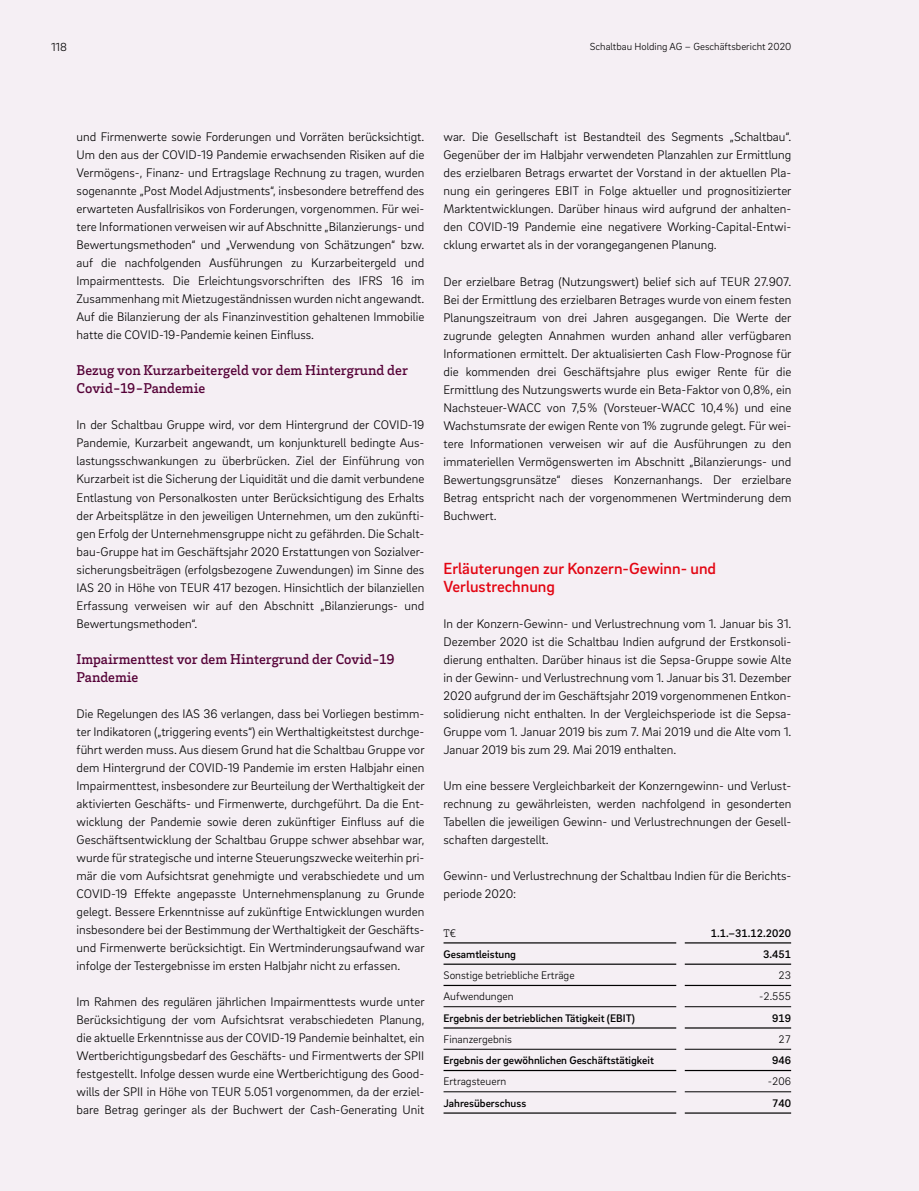
<style>
.page{position:relative;width:919px;height:1191px;background:#fff}
.page>*{position:absolute;margin:0;border:0;box-sizing:border-box;transform-origin:0 0}
.t1{font:500 16.5px/18px "Brix Sans";color:#e30613}
.t2{font:500 14.55px/18px "Brix Slab";color:#540036}
.t3{font:300 12.75px/18px "Brix Sans";color:#000;text-align:justify}
.t4{font:300 12px "Brix Sans";color:#000}
.t5{font:500 11.25px "Brix Sans";color:#000}
.t6{font:300 11.25px "Brix Sans";color:#000}
.t7{font:300 11.25px "Brix Slab";color:#000}
.t8{font:300 10.5px "Brix Sans";color:#000}
</style>
<div class="page">
<div style="left:0;top:0;width:918px;height:1191px;background:#f5eff4"></div>
<hr style="left:443px;top:963px;width:233px;height:1px;background:#000">
<hr style="left:684px;top:963px;width:107px;height:1px;background:#000">
<hr style="left:443px;top:984px;width:233px;height:2px;background:#000">
<hr style="left:684px;top:984px;width:107px;height:2px;background:#000">
<hr style="left:443px;top:1027px;width:233px;height:1px;background:#000">
<hr style="left:684px;top:1027px;width:107px;height:1px;background:#000">
<hr style="left:443px;top:1070px;width:233px;height:1px;background:#000">
<hr style="left:684px;top:1070px;width:107px;height:1px;background:#000">
<hr style="left:443px;top:1112px;width:233px;height:1px;background:#000">
<hr style="left:684px;top:1112px;width:107px;height:1px;background:#000">
<hr style="left:443px;top:1006px;width:233px;height:1px;background:#000">
<hr style="left:443px;top:1049px;width:233px;height:1px;background:#000">
<hr style="left:443px;top:1091px;width:233px;height:1px;background:#000">
<hr style="left:684px;top:1006px;width:107px;height:1px;background:#000">
<hr style="left:684px;top:1049px;width:107px;height:1px;background:#000">
<hr style="left:684px;top:1091px;width:107px;height:1px;background:#000">
<hr style="left:684px;top:942px;width:107px;height:1px;background:#000">
<hr style="left:443px;top:942px;width:233px;height:1px;background:#000">
<p class="t4" style="left:51px;top:39px;width:17px">118</p>
<p class="t8" style="left:589px;top:40px;width:203px">Schaltbau Holding AG – Geschäftsbericht 2020</p>
<p class="t3" style="left:77px;top:127px;width:349px">und Firmenwerte sowie Forderungen und Vorräten berücksichtigt.<br>Um den aus der COVID-19 Pandemie erwachsenden Risiken auf die Vermögens-, Finanz- und Ertragslage Rechnung zu tragen, wurden sogenannte „Post Model Adjustments“, insbesondere betreffend des erwarteten Ausfallrisikos von Forderungen, vorgenommen. Für wei&shy;tere Informationen verweisen wir auf Abschnitte „Bilanzierungs- und Bewertungsmethoden“ und „Verwendung von Schätzungen“ bzw. auf die nachfolgenden Ausführungen zu Kurzarbeitergeld und Impairmenttests. Die Erleichtungsvorschriften des IFRS 16 im Zusammenhang mit Mietzugeständnissen wurden nicht angewandt.<br>Auf die Bilanzierung der als Finanzinvestition gehaltenen Immobilie hatte die COVID-19-Pandemie keinen Einfluss.</p>
<p class="t2" style="left:77px;top:361px;width:333px">Bezug von Kurzarbeitergeld vor dem Hintergrund der<br>Covid-19-Pandemie</p>
<p class="t3" style="left:77px;top:415px;width:349px">In der Schaltbau Gruppe wird, vor dem Hintergrund der COVID-19<br>Pandemie, Kurzarbeit angewandt, um konjunkturell bedingte Aus&shy;lastungsschwankungen zu überbrücken. Ziel der Einführung von Kurzarbeit ist die Sicherung der Liquidität und die damit verbundene Entlastung von Personalkosten unter Berücksichtigung des Erhalts der Arbeitsplätze in den jeweiligen Unternehmen, um den zukünfti&shy;gen Erfolg der Unternehmensgruppe nicht zu gefährden. Die Schalt&shy;bau-Gruppe hat im Geschäftsjahr 2020 Erstattungen von Sozialver&shy;sicherungsbeiträgen (erfolgsbezogene Zuwendungen) im Sinne des IAS 20 in Höhe von TEUR 417 bezogen. Hinsichtlich der bilanziellen Erfassung verweisen wir auf den Abschnitt „Bilanzierungs- und Bewertungsmethoden“.</p>
<p class="t2" style="left:77px;top:649px;width:319px">Impairmenttest vor dem Hintergrund der Covid-19<br>Pandemie</p>
<p class="t3" style="left:77px;top:703px;width:349px">Die Regelungen des IAS 36 verlangen, dass bei Vorliegen bestimm&shy;ter Indikatoren („triggering events“) ein Werthaltigkeitstest durchge&shy;führt werden muss. Aus diesem Grund hat die Schaltbau Gruppe vor dem Hintergrund der COVID-19 Pandemie im ersten Halbjahr einen Impairmenttest, insbesondere zur Beurteilung der Werthaltigkeit der aktivierten Geschäfts- und Firmenwerte, durchgeführt. Da die Ent&shy;wicklung der Pandemie sowie deren zukünftiger Einfluss auf die Geschäftsentwicklung der Schaltbau Gruppe schwer absehbar war, wurde für strategische und interne Steuerungszwecke weiterhin pri&shy;mär die vom Aufsichtsrat genehmigte und verabschiedete und um COVID-19 Effekte angepasste Unternehmensplanung zu Grunde gelegt. Bessere Erkenntnisse auf zukünftige Entwicklungen wurden insbesondere bei der Bestimmung der Werthaltigkeit der Geschäfts&shy;und Firmenwerte berücksichtigt. Ein Wertminderungsaufwand war infolge der Testergebnisse im ersten Halbjahr nicht zu erfassen.</p>
<p class="t3" style="left:77px;top:991px;width:349px">Im Rahmen des regulären jährlichen Impairmenttests wurde unter Berücksichtigung der vom Aufsichtsrat verabschiedeten Planung, die aktuelle Erkenntnisse aus der COVID-19 Pandemie beinhaltet, ein Wertberichtigungsbedarf des Geschäfts- und Firmentwerts der SPII festgestellt. Infolge dessen wurde eine Wertberichtigung des Good&shy;wills der SPII in Höhe von TEUR 5.051 vorgenommen, da der erziel&shy;bare Betrag geringer als der Buchwert der Cash-Generating Unit</p>
<p class="t3" style="left:443px;top:128px;width:349px">war. Die Gesellschaft ist Bestandteil des Segments „Schaltbau“.<br>Gegenüber der im Halbjahr verwendeten Planzahlen zur Ermittlung des erzielbaren Betrags erwartet der Vorstand in der aktuellen Pla&shy;nung ein geringeres EBIT in Folge aktueller und prognositizierter Marktentwicklungen. Darüber hinaus wird aufgrund der anhalten&shy;den COVID-19 Pandemie eine negativere Working-Capital-Entwi&shy;cklung erwartet als in der vorangegangenen Planung.</p>
<p class="t3" style="left:443px;top:272px;width:349px">Der erzielbare Betrag (Nutzungswert) belief sich auf TEUR 27.907.<br>Bei der Ermittlung des erzielbaren Betrages wurde von einem festen Planungszeitraum von drei Jahren ausgegangen. Die Werte der zugrunde gelegten Annahmen wurden anhand aller verfügbaren Informationen ermittelt. Der aktualisierten Cash Flow-Prognose für die kommenden drei Geschäftsjahre plus ewiger Rente für die Ermittlung des Nutzungswerts wurde ein Beta-Faktor von 0,8%, ein Nachsteuer-WACC von 7,5% (Vorsteuer-WACC 10,4%) und eine Wachstumsrate der ewigen Rente von 1% zugrunde gelegt. Für wei&shy;tere Informationen verweisen wir auf die Ausführungen zu den immateriellen Vermögenswerten im Abschnitt „Bilanzierungs- und Bewertungsgrunsätze“ dieses Konzernanhangs. Der erzielbare Betrag entspricht nach der vorgenommenen Wertminderung dem Buchwert.</p>
<p class="t1" style="left:443px;top:558px;width:274px">Erläuterungen zur Konzern-Gewinn- und<br>Verlustrechnung</p>
<p class="t3" style="left:443px;top:613px;width:349px">In der Konzern-Gewinn- und Verlustrechnung vom 1. Januar bis 31.<br>Dezember 2020 ist die Schaltbau Indien aufgrund der Erstkonsoli&shy;dierung enthalten. Darüber hinaus ist die Sepsa-Gruppe sowie Alte in der Gewinn- und Verlustrechnung vom 1. Januar bis 31. Dezember 2020 aufgrund der im Geschäftsjahr 2019 vorgenommenen Entkon&shy;solidierung nicht enthalten. In der Vergleichsperiode ist die Sepsa-Gruppe vom 1. Januar 2019 bis zum 7. Mai 2019 und die Alte vom 1.<br>Januar 2019 bis zum 29. Mai 2019 enthalten.</p>
<p class="t3" style="left:443px;top:775px;width:349px">Um eine bessere Vergleichbarkeit der Konzerngewinn- und Verlust&shy;rechnung zu gewährleisten, werden nachfolgend in gesonderten Tabellen die jeweiligen Gewinn- und Verlustrechnungen der Gesell&shy;schaften dargestellt.</p>
<p class="t3" style="left:443px;top:865px;width:349px">Gewinn- und Verlustrechnung der Schaltbau Indien für die Berichts&shy;periode 2020:</p>
<p class="t7" style="left:443px;top:925px;width:14px">T€</p>
<p class="t5" style="left:710px;top:925px;width:82px">1.1.–31.12.2020</p>
<p class="t5" style="left:443px;top:946px;width:74px">Gesamtleistung</p>
<p class="t5" style="left:763px;top:946px;width:29px">3.451</p>
<p class="t6" style="left:443px;top:968px;width:133px">Sonstige betriebliche Erträge</p>
<p class="t6" style="left:778px;top:968px;width:14px">23</p>
<p class="t6" style="left:443px;top:989px;width:72px">Aufwendungen</p>
<p class="t6" style="left:759px;top:989px;width:34px">-2.555</p>
<p class="t5" style="left:443px;top:1010px;width:193px">Ergebnis der betrieblichen Tätigkeit (EBIT)</p>
<p class="t5" style="left:772px;top:1010px;width:20px">919</p>
<p class="t6" style="left:443px;top:1031px;width:70px">Finanzergebnis</p>
<p class="t6" style="left:778px;top:1031px;width:14px">27</p>
<p class="t5" style="left:443px;top:1053px;width:212px">Ergebnis der gewöhnlichen Geschäftstätigkeit</p>
<p class="t5" style="left:772px;top:1053px;width:20px">946</p>
<p class="t6" style="left:443px;top:1074px;width:64px">Ertragsteuern</p>
<p class="t6" style="left:767px;top:1074px;width:25px">-206</p>
<p class="t5" style="left:443px;top:1095px;width:84px">Jahresüberschuss</p>
<p class="t5" style="left:772px;top:1095px;width:20px">740</p>
</div>
